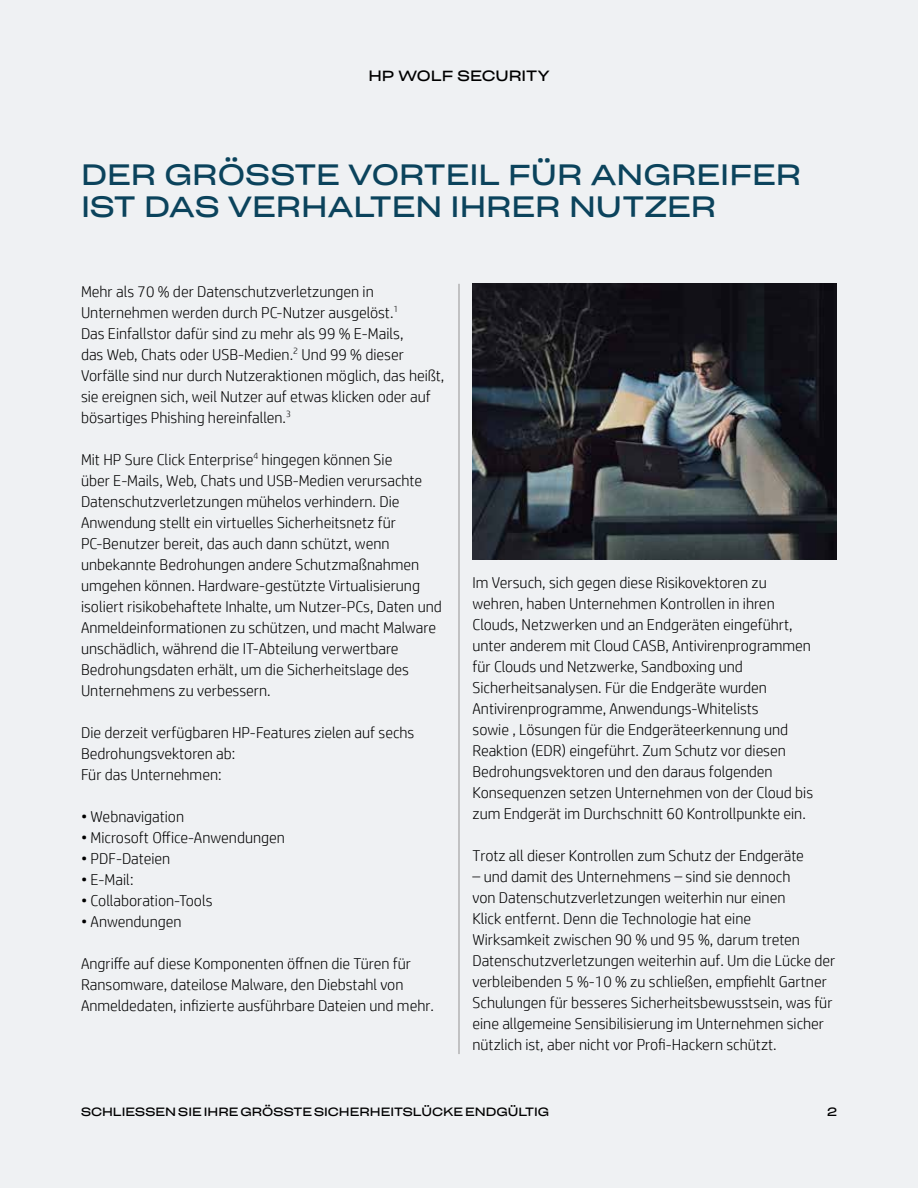
<style>
.page{position:relative;width:918px;height:1188px;background:#eff1f3}
.page>*{position:absolute;margin:0;border:0;box-sizing:border-box;transform-origin:0 0}
.t1{font:28.65px/32.2px "Sharp Grotesk Book 25";color:#0b435c}
.t2{font:300 15.75px/21px "HP Simplified";color:#000}
.t3{font:14.55px "Sharp Grotesk Book 25";color:#000}
.t4{font:11.7px "Sharp Grotesk Book 25";color:#000}
</style>
<div class="page">
<img style="left:472px;top:284px;width:365px;height:276px">
<hr style="left:458px;top:284px;width:2px;height:770px;background:#a3a3a3">
<p class="t3" style="left:368px;top:63px;width:183px">HP WOLF SECURITY</p>
<h1 class="t1" style="left:81px;top:156px;width:722px">DER GRÖSSTE VORTEIL FÜR ANGREIFER<br>IST DAS VERHALTEN IHRER NUTZER</h1>
<p class="t2" style="left:81px;top:280px;width:365px">Mehr als 70 % der Datenschutzverletzungen in Unternehmen werden durch PC-Nutzer ausgelöst.<sup>1<br></sup>Das Einfallstor dafür sind zu mehr als 99 % E-Mails,<br>das Web, Chats oder USB-Medien.<sup>2</sup> Und 99 % dieser Vorfälle sind nur durch Nutzeraktionen möglich, das heißt, sie ereignen sich, weil Nutzer auf etwas klicken oder auf bösartiges Phishing hereinfallen.<sup>3</sup></p>
<p class="t2" style="left:81px;top:448px;width:362px">Mit HP Sure Click Enterprise<sup>4</sup> hingegen können Sie<br>über E-Mails, Web, Chats und USB-Medien verursachte Datenschutzverletzungen mühelos verhindern. Die Anwendung stellt ein virtuelles Sicherheitsnetz für PC-Benutzer bereit, das auch dann schützt, wenn unbekannte Bedrohungen andere Schutzmaßnahmen umgehen können. Hardware-gestützte Virtualisierung isoliert risikobehaftete Inhalte, um Nutzer-PCs, Daten und Anmeldeinformationen zu schützen, und macht Malware unschädlich, während die IT-Abteilung verwertbare Bedrohungsdaten erhält, um die Sicherheitslage des Unternehmens zu verbessern.</p>
<p class="t2" style="left:81px;top:721px;width:335px">Die derzeit verfügbaren HP-Features zielen auf sechs<br>Bedrohungsvektoren ab:<br>Für das Unternehmen:</p>
<p class="t2" style="left:81px;top:805px;width:105px">• Webnavigation</p>
<p class="t2" style="left:81px;top:826px;width:205px">• Microsoft Office-Anwendungen</p>
<p class="t2" style="left:81px;top:847px;width:91px">• PDF-Dateien</p>
<p class="t2" style="left:81px;top:868px;width:54px">• E-Mail:</p>
<p class="t2" style="left:81px;top:889px;width:133px">• Collaboration-Tools</p>
<p class="t2" style="left:81px;top:910px;width:102px">• Anwendungen</p>
<p class="t2" style="left:81px;top:952px;width:355px">Angriffe auf diese Komponenten öffnen die Türen für<br>Ransomware, dateilose Malware, den Diebstahl von<br>Anmeldedaten, infizierte ausführbare Dateien und mehr.</p>
<p class="t2" style="left:472px;top:572px;width:342px">Im Versuch, sich gegen diese Risikovektoren zu wehren, haben Unternehmen Kontrollen in ihren Clouds, Netzwerken und an Endgeräten eingeführt, unter anderem mit Cloud CASB, Antivirenprogrammen für Clouds und Netzwerke, Sandboxing und Sicherheitsanalysen. Für die Endgeräte wurden Antivirenprogramme, Anwendungs-Whitelists<br>sowie , Lösungen für die Endgeräteerkennung und Reaktion (EDR) eingeführt. Zum Schutz vor diesen Bedrohungsvektoren und den daraus folgenden Konsequenzen setzen Unternehmen von der Cloud bis zum Endgerät im Durchschnitt 60 Kontrollpunkte ein.</p>
<p class="t2" style="left:472px;top:845px;width:333px">Trotz all dieser Kontrollen zum Schutz der Endgeräte</p>
<p class="t2" style="left:472px;top:866px;width:364px">– und damit des Unternehmens – sind sie dennoch<br>von Datenschutzverletzungen weiterhin nur einen<br>Klick entfernt. Denn die Technologie hat eine<br>Wirksamkeit zwischen 90 % und 95 %, darum treten Datenschutzverletzungen weiterhin auf. Um die Lücke der verbleibenden 5 %-10 % zu schließen, empfiehlt Gartner Schulungen für besseres Sicherheitsbewusstsein, was für eine allgemeine Sensibilisierung im Unternehmen sicher nützlich ist, aber nicht vor Profi-Hackern schützt.</p>
<p class="t4" style="left:81px;top:1102px;width:470px">SCHLIESSEN SIE IHRE GRÖSSTE SICHERHEITSLÜCKE ENDGÜLTIG</p>
<p class="t4" style="left:827px;top:1102px;width:11px">2</p>
</div>
